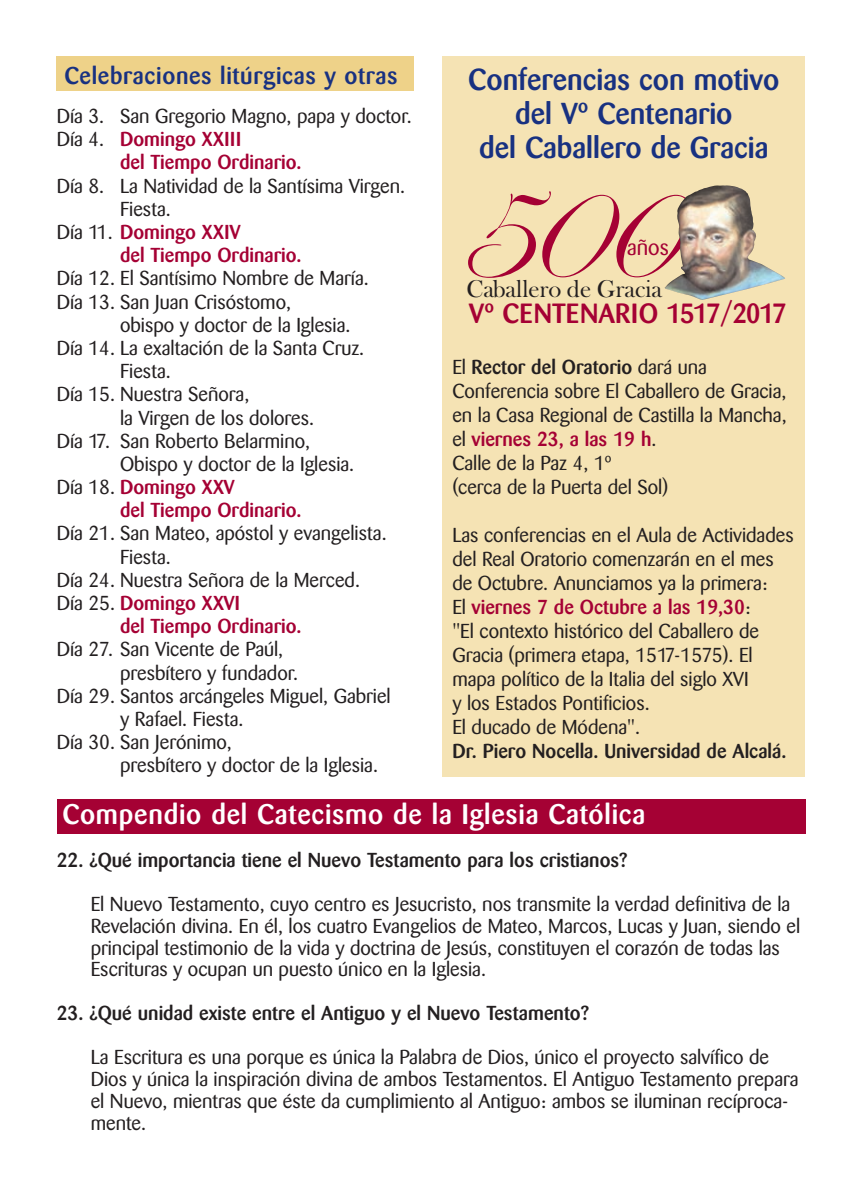
<style>
.page{position:relative;width:862px;height:1191px;background:#fff}
.page>*{position:absolute;margin:0;border:0;box-sizing:border-box;transform-origin:0 0}
.t1{font:155px "Edwardian Script ITC+TSIMBX";color:#a50134}
.t2{font:500 30px/34px "Barmeno";color:#183181;text-align:center}
.t3{font:500 28px "Barmeno";letter-spacing:.025em;color:#fff}
.t4{font:27.6px "Barmeno Medium+HUGMVG";color:#a50134}
.t5{font:25px "Bask Old Face+QOJCJW";color:#231f20}
.t6{font:500 24px "Barmeno";letter-spacing:.025em;color:#183181}
.t7{font:22px "Barmeno Regular+DNFSFC";color:#a50134}
.t8{font:20px/24px "Barmeno";color:#231f20}
.t9{font:500 20px "Barmeno";color:#231f20}
.t10{font:500 20px "Barmeno";color:#a50134}
.s1{font-weight:400;color:#231f20}
.s2{font-family:"Barmeno Regular+DNFSFC"}
.s3{font-weight:500}
.s4{font-weight:500;color:#a50134}
</style>
<div class="page">
<div style="left:57px;top:57px;width:357px;height:34px;background:#eed289"></div>
<div style="left:442px;top:57px;width:363px;height:720px;background:#f5e3b4"></div>
<img style="left:664px;top:185px;width:121px;height:115px">
<div style="left:57px;top:799px;width:748px;height:34px;background:#a50134"></div>
<p class="t6" style="left:64px;top:65px;width:334px">Celebraciones litúrgicas y otras</p>
<p class="t8" style="left:57px;top:106px;width:356px">Día 3. San Gregorio Magno, papa y doctor.</p>
<p class="t10" style="left:57px;top:131px;width:186px"><span class="s1">Día 4.</span> Domingo XXIII</p>
<p class="t10" style="left:120px;top:154px;width:183px">del Tiempo Ordinario.</p>
<p class="t8" style="left:57px;top:175px;width:350px">Día 8. La Natividad de la Santísima Virgen.</p>
<p class="t8" style="left:120px;top:198px;width:52px">Fiesta.</p>
<p class="t10" style="left:57px;top:224px;width:185px"><span class="s1">Día 11.</span> Domingo XXIV</p>
<p class="t10" style="left:120px;top:247px;width:183px">del Tiempo Ordinario.</p>
<p class="t8" style="left:57px;top:268px;width:314px;line-height:23.2px">Día 12. El Santísimo Nombre de María.<br>Día 13. San Juan Crisóstomo,</p>
<p class="t8" style="left:120px;top:314px;width:232px">obispo y doctor de la Iglesia.</p>
<p class="t8" style="left:57px;top:338px;width:309px">Día 14. La exaltación de la Santa Cruz.</p>
<p class="t8" style="left:120px;top:361px;width:52px">Fiesta.</p>
<p class="t8" style="left:57px;top:384px;width:194px">Día 15. Nuestra Señora,</p>
<p class="t8" style="left:120px;top:407px;width:196px">la Virgen de los dolores.</p>
<p class="t8" style="left:57px;top:430px;width:255px">Día 17. San Roberto Belarmino,</p>
<p class="t8" style="left:120px;top:453px;width:236px">Obispo y doctor de la Iglesia.</p>
<p class="t10" style="left:57px;top:479px;width:180px"><span class="s1">Día 18.</span> Domingo XXV</p>
<p class="t10" style="left:120px;top:502px;width:183px">del Tiempo Ordinario.</p>
<p class="t8" style="left:57px;top:523px;width:331px">Día 21. San Mateo, apóstol y evangelista.</p>
<p class="t8" style="left:120px;top:546px;width:52px">Fiesta.</p>
<p class="t8" style="left:57px;top:569px;width:305px">Día 24. Nuestra Señora de la Merced.</p>
<p class="t10" style="left:57px;top:595px;width:185px"><span class="s1">Día 25.</span> Domingo XXVI</p>
<p class="t10" style="left:120px;top:618px;width:183px">del Tiempo Ordinario.</p>
<p class="t8" style="left:57px;top:639px;width:228px">Día 27. San Vicente de Paúl,</p>
<p class="t8" style="left:120px;top:662px;width:180px">presbítero y fundador.</p>
<p class="t8" style="left:57px;top:685px;width:335px">Día 29. Santos arcángeles Miguel, Gabriel</p>
<p class="t8" style="left:120px;top:708px;width:125px">y Rafael. Fiesta.</p>
<p class="t8" style="left:57px;top:732px;width:177px">Día 30. San Jerónimo,</p>
<p class="t8" style="left:120px;top:755px;width:259px">presbítero y doctor de la Iglesia.</p>
<h2 class="t2" style="left:468px;top:65px;width:313px">Conferencias con motivo del Vº Centenario<br>del Caballero de Gracia</h2>
<h1 class="t1" style="left:452px;top:132px;width:243px">500</h1>
<p class="t5" style="left:466px;top:274px;width:197px">Caballero de Gracia</p>
<h3 class="t4" style="left:469px;top:302px;width:319px">Vº CENTENARIO 1517<span class="s2">/</span>2017</h3>
<p class="t7" style="left:627px;top:238px;width:43px">años</p>
<p class="t8" style="left:452px;top:356px;width:336px">El <span class="s3">Rector del Oratorio</span> dará una<br>Conferencia sobre El Caballero de Gracia, en la Casa Regional de Castilla la Mancha, el <span class="s4">viernes 23, a las 19 h</span>.<br>Calle de la Paz 4, 1º<br>(cerca de la Puerta del Sol)</p>
<p class="t8" style="left:452px;top:524px;width:343px">Las conferencias en el Aula de Actividades del Real Oratorio comenzarán en el mes de Octubre. Anunciamos ya la primera:<br>El <span class="s4">viernes 7 de Octubre a las 19,30</span>:<br>"El contexto histórico del Caballero de Gracia (primera etapa, 1517-1575). El mapa político de la Italia del siglo XVI<br>y los Estados Pontificios.<br>El ducado de Módena".</p>
<p class="t9" style="left:452px;top:742px;width:335px">Dr. Piero Nocella. Universidad de Alcalá.</p>
<h3 class="t3" style="left:62px;top:802px;width:584px">Compendio del Catecismo de la Iglesia Católica</h3>
<p class="t9" style="left:57px;top:851px;width:572px">22. ¿Qué importancia tiene el Nuevo Testamento para los cristianos?</p>
<p class="t8" style="left:91px;top:894px;width:711px;line-height:21.8px">El Nuevo Testamento, cuyo centro es Jesucristo, nos transmite la verdad definitiva de la Revelación divina. En él, los cuatro Evangelios de Mateo, Marcos, Lucas y Juan, siendo el principal testimonio de la vida y doctrina de Jesús, constituyen el corazón de todas las Escrituras y ocupan un puesto único en la Iglesia.</p>
<p class="t9" style="left:57px;top:1004px;width:534px">23. ¿Qué unidad existe entre el Antiguo y el Nuevo Testamento?</p>
<p class="t8" style="left:91px;top:1047px;width:709px;line-height:21.8px">La Escritura es una porque es única la Palabra de Dios, único el proyecto salvífico de Dios y única la inspiración divina de ambos Testamentos. El Antiguo Testamento prepara el Nuevo, mientras que éste da cumplimiento al Antiguo: ambos se iluminan recíproca&shy;mente.</p>
</div>
